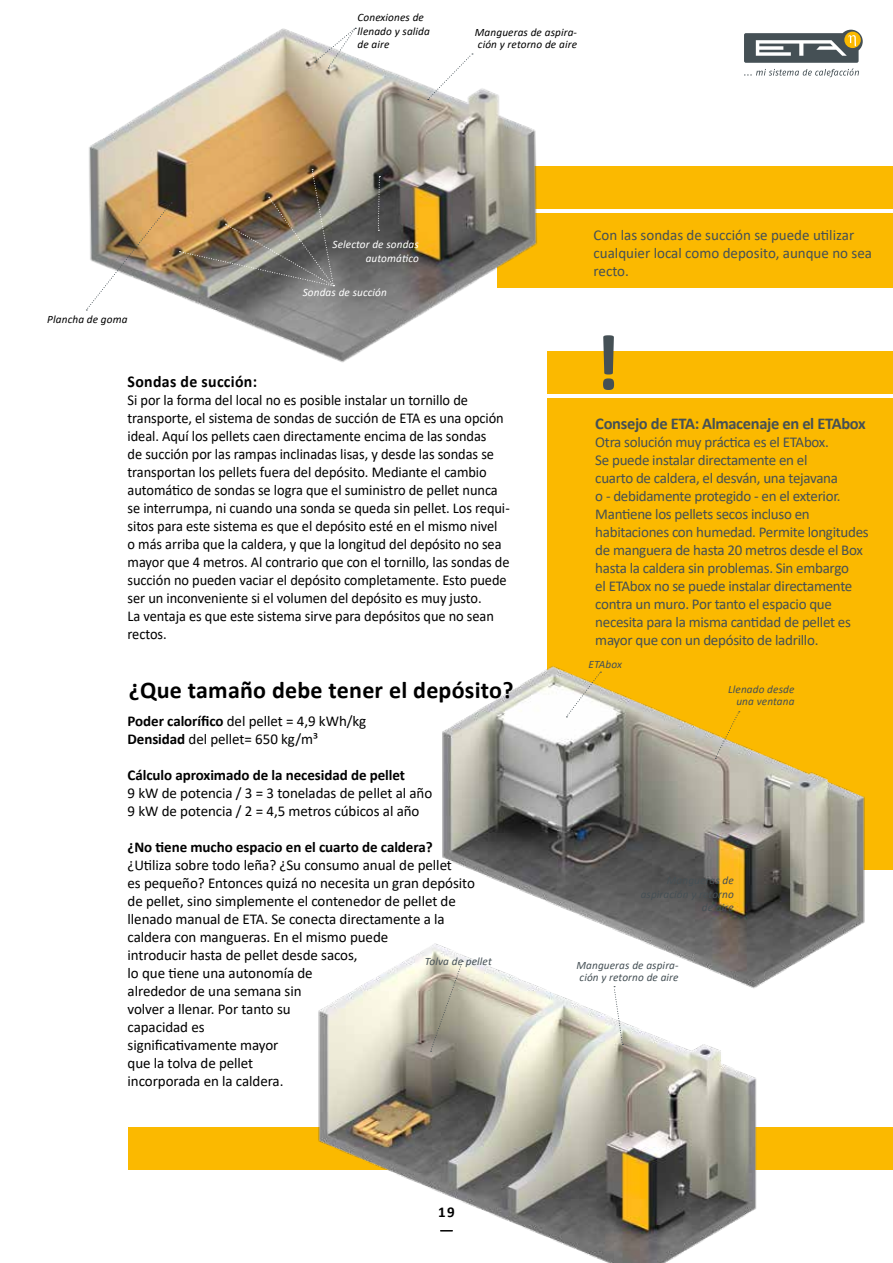
<style>
.page{position:relative;width:893px;height:1263px;background:#fff}
.page>*{position:absolute;margin:0;border:0;box-sizing:border-box;transform-origin:0 0}
.t1{font:700 80.1px "Calibri";color:#455055}
.t2{font:700 24px "Calibri";letter-spacing:.01em;color:#000}
.t3{font:700 16.5px "Calibri";letter-spacing:-.02em;color:#455055}
.t4{font:700 16.5px "Calibri";letter-spacing:.02em;color:#000;scale:.96 1}
.t5{font:15px/18px "Calibri";letter-spacing:-.005em;color:#000;scale:.96 1}
.t6{font:15px/18px "Calibri";letter-spacing:-.005em;color:#000}
.t7{font:15px/18px "Calibri";letter-spacing:-.02em;color:#455055}
.t8{font:700 15px "Calibri";letter-spacing:-.005em;color:#000}
.t9{font:15px/18px "Calibri";color:#455055}
.t10{font:italic 11.25px/12px "Calibri";letter-spacing:.01em;color:#455055;text-align:right}
.t11{font:italic 11.25px/13.5px "Calibri";letter-spacing:.01em;color:#000}
.t12{font:italic 11.25px/13.5px "Calibri";letter-spacing:.01em;color:#fff;text-align:right}
.s1{font-weight:700}
</style>
<div class="page">
<div style="left:547px;top:351px;width:346px;height:43px;background:#fbb900"></div>
<div style="left:498px;top:213px;width:395px;height:75px;background:#fbb900"></div>
<div style="left:547px;top:398px;width:346px;height:471px;background:#fbb900"></div>
<div style="left:498px;top:166px;width:395px;height:43px;background:#fbb900"></div>
<img style="left:89px;top:27px;width:448px;height:336px">
<img style="left:442px;top:666px;width:427px;height:320px">
<svg style="left:715px;top:711px;width:25px;height:48px"></svg>
<img style="left:86px;top:203px;width:86px;height:108px">
<img style="left:179px;top:169px;width:155px;height:117px">
<svg style="left:378px;top:176px;width:2px;height:55px"></svg>
<svg style="left:428px;top:54px;width:45px;height:46px"></svg>
<div style="left:129px;top:1127px;width:764px;height:43px;background:#fbb900"></div>
<img style="left:318px;top:941px;width:441px;height:322px">
<svg style="left:613px;top:986px;width:10px;height:59px"></svg>
<svg style="left:430px;top:961px;width:33px;height:91px;background:#a6a291"></svg>
<svg style="left:315px;top:28px;width:41px;height:41px"></svg>
<svg style="left:566px;top:672px;width:35px;height:45px;background:#e9debe"></svg>
<svg style="left:744px;top:30px;width:119px;height:33px"></svg>
<svg style="left:744px;top:69px;width:115px;height:8px"></svg>
<p class="t11" style="left:358px;top:10px;width:74px">Conexiones de llenado y salida de aire</p>
<p class="t11" style="left:475px;top:26px;width:104px;line-height:12px">Mangueras de aspira&shy;ción y retorno de aire</p>
<p class="t11" style="left:47px;top:312px;width:82px">Plancha de goma</p>
<p class="t12" style="left:332px;top:237px;width:88px">Selector de sondas automático</p>
<p class="t12" style="left:303px;top:285px;width:86px">Sondas de succión</p>
<p class="t4" style="left:128px;top:369px;width:136px">Sondas de succión:</p>
<p class="t5" style="left:128px;top:390px;width:400px">Si por la forma del local no es posible instalar un tornillo de transporte, el sistema de sondas de succión de ETA es una opción ideal. Aquí los pellets caen directamente encima de las sondas<br>de succión por las rampas inclinadas lisas, y desde las sondas se transportan los pellets fuera del depósito. Mediante el cambio automático de sondas se logra que el suministro de pellet nunca se interrumpa, ni cuando una sonda se queda sin pellet. Los requi&shy;sitos para este sistema es que el depósito esté en el mismo nivel<br>o más arriba que la caldera, y que la longitud del depósito no sea mayor que 4 metros. Al contrario que con el tornillo, las sondas de succión no pueden vaciar el depósito completamente. Esto puede ser un inconveniente si el volumen del depósito es muy justo.<br>La ventaja es que este sistema sirve para depósitos que no sean rectos.</p>
<p class="t9" style="left:594px;top:226px;width:280px">Con las sondas de succión se puede utilizar cualquier local como deposito, aunque no sea recto.</p>
<h1 class="t1" style="left:594px;top:306px;width:28px">!</h1>
<p class="t3" style="left:595px;top:412px;width:272px">Consejo de ETA: Almacenaje en el ETAbox</p>
<p class="t7" style="left:595px;top:433px;width:275px">Otra solución muy práctica es el ETAbox.<br>Se puede instalar directamente en el<br>cuarto de caldera, el desván, una tejavana<br>o - debidamente protegido - en el exterior.<br>Mantiene los pellets secos incluso en habitaciones con humedad. Permite longitudes de manguera de hasta 20 metros desde el Box hasta la caldera sin problemas. Sin embargo<br>el ETAbox no se puede instalar directamente contra un muro. Por tanto el espacio que necesita para la misma cantidad de pellet es mayor que con un depósito de ladrillo.</p>
<p class="t10" style="left:588px;top:658px;width:35px">ETAbox</p>
<h2 class="t2" style="left:129px;top:673px;width:386px">¿Que tamaño debe tener el depósito?</h2>
<p class="t6" style="left:128px;top:711px;width:240px"><span class="s1">Poder calorífico</span> del pellet = 4,9 kWh/kg<br><span class="s1">Densidad</span> del pellet= 650 kg/m³</p>
<p class="t8" style="left:128px;top:764px;width:279px">Cálculo aproximado de la necesidad de pellet</p>
<p class="t6" style="left:128px;top:783px;width:306px">9 kW de potencia / 3 = 3 toneladas de pellet al año<br>9 kW de potencia / 2 = 4,5 metros cúbicos al año</p>
<p class="t8" style="left:128px;top:836px;width:307px">¿No tiene mucho espacio en el cuarto de caldera?</p>
<p class="t6" style="left:128px;top:855px;width:349px">¿Utiliza sobre todo leña? ¿Su consumo anual de pellet<br>es pequeño? Entonces quizá no necesita un gran depósito de pellet, sino simplemente el contenedor de pellet de llenado manual de ETA. Se conecta directamente a la caldera con mangueras. En el mismo puede<br>introducir hasta de pellet desde sacos,<br>lo que tiene una autonomía de<br>alrededor de una semana sin<br>volver a llenar. Por tanto su<br>capacidad es<br>significativamente mayor<br>que la tolva de pellet<br>incorporada en la caldera.</p>
<p class="t10" style="left:425px;top:954px;width:68px">Tolva de pellet</p>
<p class="t8" style="left:438px;top:1202px;width:18px">19</p>
<p class="t10" style="left:728px;top:682px;width:68px">Llenado desde una ventana</p>
<p class="t10" style="left:576px;top:959px;width:104px;text-align:left">Mangueras de aspira&shy;ción y retorno de aire</p>
<p class="t10" style="left:702px;top:901px;width:33px">de aire</p>
</div>
